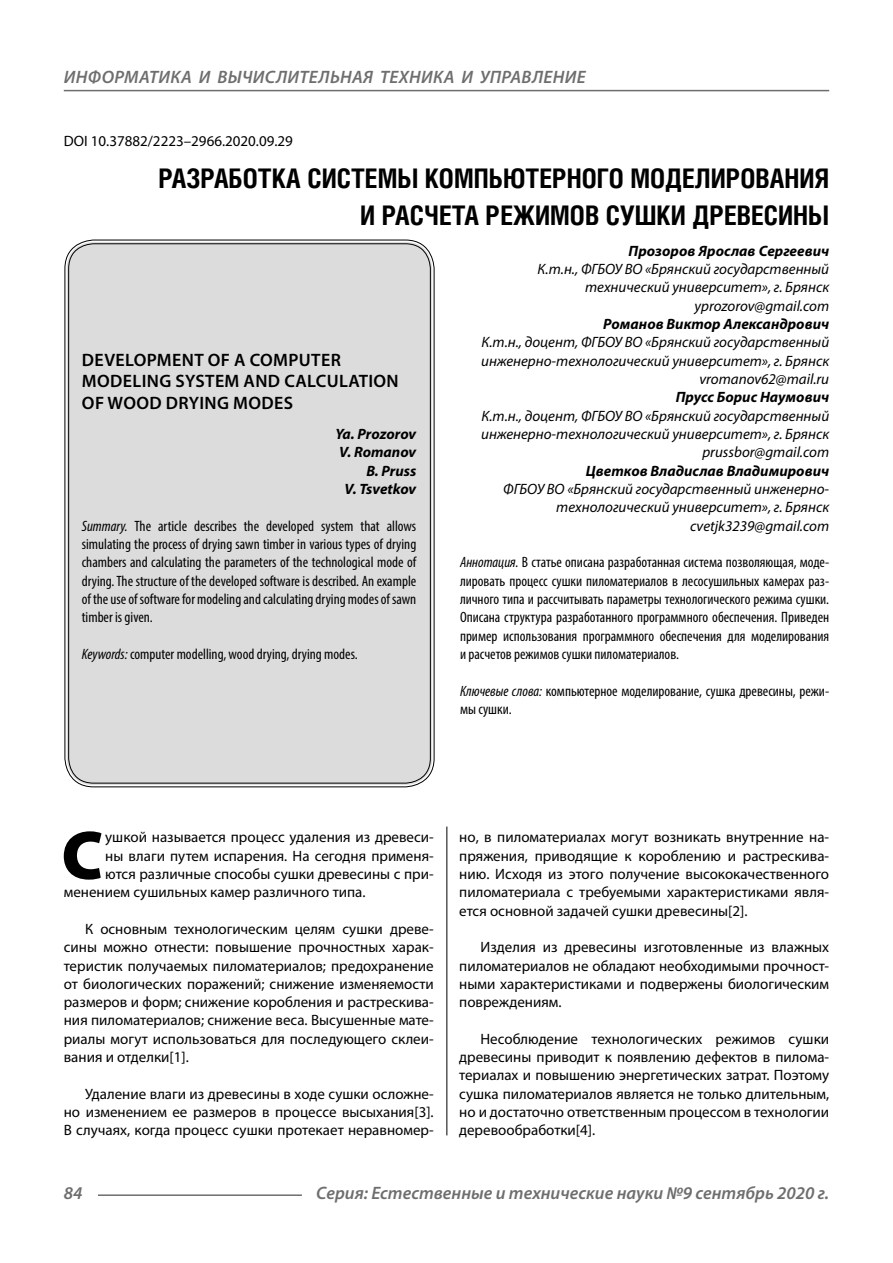
<style>
.page{position:relative;width:893px;height:1263px;background:#fff}
.page>*{position:absolute;margin:0;border:0;box-sizing:border-box;transform-origin:0 0}
.Bukvica{font:900 69.3px "Myriad Pro";color:#000}
.Header{font:700 27px/37.5px "Helios Cond C";color:#000;text-align:right}
.t1{font:italic 600 18px "Myriad Pro";color:#6e6e6e}
.Header-eng{font:600 18px/21.6px "Myriad Pro";letter-spacing:.02em;color:#000}
.Normal{font:15px/18.3px "Myriad Pro";color:#000;text-align:justify}
.Annotation-rus{font:condensed 15px/18.3px "Myriad Pro";color:#000;text-align:justify}
.Annotation-eng{font:condensed 15px/18.3px "Myriad Pro";color:#000;text-align:justify}
.Author-doc{font:italic 15px/18.3px "Myriad Pro";color:#000;text-align:right}
.Bukvica-2{font:15px "Myriad Pro";color:#000}
.Author{font:italic 700 15px "Myriad Pro";color:#000}
.Author-email{font:italic 15px "Myriad Pro";color:#000}
.Author-eng{font:italic 700 15px "Myriad Pro";color:#000}
.DOI{font:15px "Myriad Pro";color:#000}
.s1{font-style:italic}
</style>
<div class="page">
<hr style="left:446px;top:805px;width:1px;height:330px;background:#000">
<div style="left:67px;top:242px;width:365px;height:543px;background:#dcdcdc;border-radius:27px"></div>
<hr style="left:98px;top:1194px;width:204px;height:2px;background:#6e6e6e">
<hr style="left:64px;top:90px;width:765px;height:1px;background:#6e6e6e">
<p class="t1" style="left:64px;top:66px;width:25px">Информатика</p>
<p class="t1" style="left:199px;top:66px;width:55px">и вычислител</p>
<p class="t1" style="left:330px;top:66px;width:23px">ьная</p>
<p class="t1" style="left:380px;top:66px;width:12px">техника</p>
<p class="t1" style="left:461px;top:66px;width:31px">и управление</p>
<p class="DOI" style="left:64px;top:132px;width:231px">DOI 10.37882/2223–2966.2020.09.29</p>
<p class="Header" style="left:158px;top:159px;width:672px">РАЗРАБОТКА СИСТЕМЫ КОМПЬЮТЕРНОГО МОДЕЛИРОВАНИЯ<br>И РАСЧЕТА РЕЖИМОВ СУШКИ ДРЕВЕСИНЫ</p>
<p class="Author" style="left:629px;top:241px;width:202px">Прозоров Ярослав Сергеевич</p>
<p class="Author-doc" style="left:538px;top:260px;width:293px">К.т.н., ФГБОУ ВО «Брянский государственный технический университет», г. Брянск</p>
<p class="Author-email" style="left:694px;top:296px;width:136px">yprozorov@gmail.com</p>
<p class="Author" style="left:603px;top:314px;width:227px">Романов Виктор Александрович</p>
<p class="Author-doc" style="left:481px;top:333px;width:350px;text-align:left">К.т.н., доцент, ФГБОУ ВО «Брянский государственный инженерно-технологический университет», г. Брянск</p>
<p class="Author-email" style="left:699px;top:370px;width:131px">vromanov62@mail.ru</p>
<p class="Author" style="left:676px;top:388px;width:155px">Прусс Борис Наумович</p>
<p class="Author-doc" style="left:481px;top:406px;width:350px;text-align:left">К.т.н., доцент, ФГБОУ ВО «Брянский государственный инженерно-технологический университет», г. Брянск</p>
<p class="Author-email" style="left:702px;top:443px;width:128px">prussbor@gmail.com</p>
<p class="Author" style="left:586px;top:461px;width:245px">Цветков Владислав Владимирович</p>
<p class="Author-doc" style="left:503px;top:480px;width:328px">ФГБОУ ВО «Брянский государственный инженерно&shy;технологический университет», г. Брянск</p>
<p class="Author-email" style="left:690px;top:516px;width:141px">cvetjk3239@gmail.com</p>
<p class="Annotation-rus" style="left:460px;top:553px;width:371px"><span class="s1">Аннотация.</span> В статье описана разработанная система позволяющая, моде&shy;лировать процесс сушки пиломатериалов в лесосушильных камерах раз&shy;личного типа и рассчитывать параметры технологического режима сушки.<br>Описана структура разработанного программного обеспечения. Приведен пример использования программного обеспечения для моделирования и расчетов режимов сушки пиломатериалов.</p>
<p class="Annotation-rus" style="left:460px;top:681px;width:371px"><span class="s1">Ключевые слова:</span> компьютерное моделирование, сушка древесины, режи&shy;мы сушки.</p>
<p class="Header-eng" style="left:82px;top:348px;width:318px">DEVELOPMENT OF A COMPUTER<br>MODELING SYSTEM AND CALCULATION<br>OF WOOD DRYING MODES</p>
<p class="Author-eng" style="left:336px;top:424px;width:82px">Ya. Prozorov</p>
<p class="Author-eng" style="left:339px;top:443px;width:79px">V. Romanov</p>
<p class="Author-eng" style="left:366px;top:461px;width:51px">B. Pruss</p>
<p class="Author-eng" style="left:345px;top:479px;width:73px">V. Tsvetkov</p>
<p class="Annotation-eng" style="left:82px;top:516px;width:336px"><span class="s1">Summary.</span> The article describes the developed system that allows simulating the process of drying sawn timber in various types of drying chambers and calculating the parameters of the technological mode of drying. The structure of the developed software is described. An example of the use of software for modeling and calculating drying modes of sawn timber is given.</p>
<p class="Annotation-eng" style="left:82px;top:645px;width:277px"><span class="s1">Keywords:</span> computer modelling, wood drying, drying modes.</p>
<p class="Bukvica" style="left:61px;top:809px;width:43px">С</p>
<p class="Bukvica-2" style="left:105px;top:828px;width:330px">ушкой называется процесс удаления из древеси-</p>
<p class="Bukvica-2" style="left:105px;top:846px;width:330px">ны влаги путем испарения. На сегодня применя-</p>
<p class="Bukvica-2" style="left:105px;top:864px;width:330px">ются различные способы сушки древесины с при-</p>
<p class="Bukvica-2" style="left:64px;top:883px;width:303px">менением сушильных камер различного типа.</p>
<p class="Normal" style="left:64px;top:919px;width:371px;text-indent:21px">К основным технологическим целям сушки древе&shy;сины можно отнести: повышение прочностных харак&shy;теристик получаемых пиломатериалов; предохранение от биологических поражений; снижение изменяемости размеров и форм; снижение коробления и растрескива&shy;ния пиломатериалов; снижение веса. Высушенные мате&shy;риалы могут использоваться для последующего склеи&shy;вания и отделки[1].</p>
<p class="Normal" style="left:64px;top:1084px;width:371px;text-indent:21px">Удаление влаги из древесины в ходе сушки осложне&shy;но изменением ее размеров в процессе высыхания[3].<br>В случаях, когда процесс сушки протекает неравномер-</p>
<p class="Normal" style="left:459px;top:828px;width:371px">но, в пиломатериалах могут возникать внутренние на&shy;пряжения, приводящие к короблению и растрескива&shy;нию. Исходя из этого получение высококачественного пиломатериала с требуемыми характеристиками явля&shy;ется основной задачей сушки древесины[2].</p>
<p class="Normal" style="left:459px;top:938px;width:371px;text-indent:21px">Изделия из древесины изготовленные из влажных пиломатериалов не обладают необходимыми прочност&shy;ными характеристиками и подвержены биологическим повреждениям.</p>
<p class="Normal" style="left:459px;top:1029px;width:371px;text-indent:21px">Несоблюдение технологических режимов сушки древесины приводит к появлению дефектов в пилома&shy;териалах и повышению энергетических затрат. Поэтому сушка пиломатериалов является не только длительным, но и достаточно ответственным процессом в технологии деревообработки[4].</p>
<p class="t1" style="left:64px;top:1182px;width:20px">84</p>
<p class="t1" style="left:316px;top:1182px;width:514px">Серия: Естественные и технические науки №9 сентябрь 2020 г.</p>
</div>
